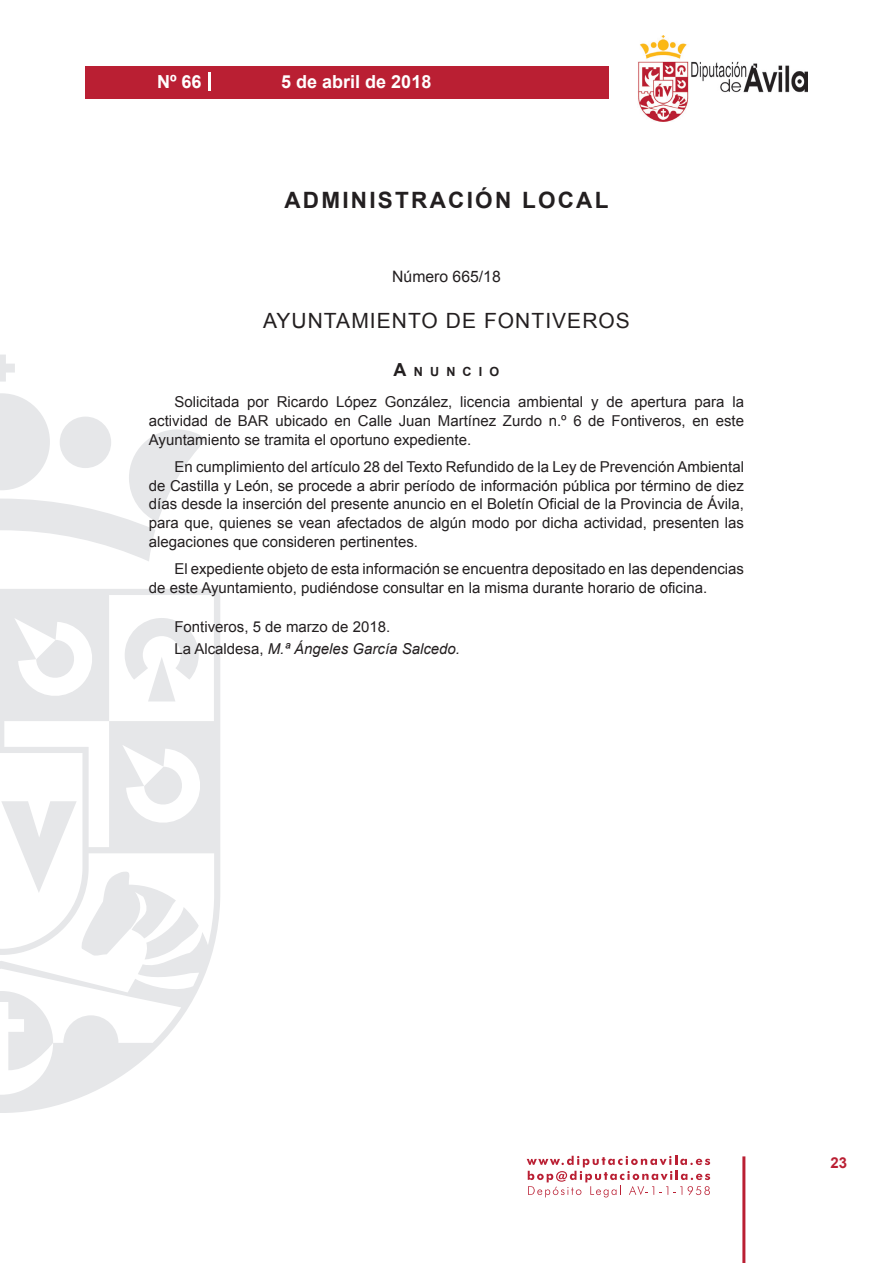
<style>
.page{position:relative;width:893px;height:1263px;background:#fff}
.page>*{position:absolute;margin:0;border:0;box-sizing:border-box;transform-origin:0 0}
.h1__secion{font:700 22.5px "Arial";letter-spacing:.1em;color:#231f20}
.h2__organismo{font:21px "Arial";letter-spacing:.05em;color:#231f20}
.t1{font:700 18px "Arial";color:#fff}
.numero{font:15.75px "Arial";color:#231f20}
.texto_normal{font:15px/18.8px "Arial";color:#231f20;text-align:justify}
.firma{font:italic 15px "Arial";color:#231f20}
.fecha{font:15px "Arial";color:#231f20}
.t2{font:700 15px "Arial";color:#ba1f33}
.anuncio{font:700 12.6px "Arial";letter-spacing:.57em;color:#231f20}
.s1{font-size:18px}
.s2{font-style:normal}
</style>
<div class="page">
<svg style="left:527px;top:1156px;width:183px;height:41px"></svg>
<div style="left:85px;top:66px;width:523px;height:33px;background:#ba1f33"></div>
<img style="left:638px;top:36px;width:170px;height:86px">
<hr style="left:742px;top:1156px;width:3px;height:107px;background:#ba1f33">
<svg style="left:208px;top:72px;width:2px;height:18px"></svg>
<svg style="left:0;top:355px;width:15px;height:27px"></svg>
<svg style="left:0;top:393px;width:206px;height:168px"></svg>
<svg style="left:0;top:589px;width:220px;height:524px"></svg>
<svg style="left:36px;top:640px;width:40px;height:40px"></svg>
<svg style="left:125px;top:618px;width:74px;height:83px"></svg>
<svg style="left:0;top:991px;width:53px;height:79px"></svg>
<svg style="left:1px;top:767px;width:198px;height:192px"></svg>
<p class="t1" style="left:157px;top:69px;width:46px">Nº 66</p>
<p class="t1" style="left:281px;top:69px;width:152px">5 de abril de 2018</p>
<p class="h1__secion" style="left:284px;top:185px;width:325px">ADMINISTRACIÓN LOCAL</p>
<p class="numero" style="left:392px;top:266px;width:110px">Número 665/18</p>
<p class="h2__organismo" style="left:263px;top:307px;width:368px">AYUNTAMIENTO DE FONTIVEROS</p>
<p class="anuncio" style="left:394px;top:363px;width:107px"><span class="s1">A</span>NUNCIO</p>
<p class="texto_normal" style="left:149px;top:392px;width:597px;text-indent:26px">Solicitada por Ricardo López González, licencia ambiental y de apertura para la actividad de BAR ubicado en Calle Juan Martínez Zurdo n.º 6 de Fontiveros, en este Ayuntamiento se tramita el oportuno expediente.</p>
<p class="texto_normal" style="left:149px;top:457px;width:597px;text-indent:26px">En cumplimiento del artículo 28 del Texto Refundido de la Ley de Prevención Ambiental de Castilla y León, se procede a abrir período de información pública por término de diez días desde la inserción del presente anuncio en el Boletín Oficial de la Provincia de Ávila, para que, quienes se vean afectados de algún modo por dicha actividad, presenten las alegaciones que consideren pertinentes.</p>
<p class="texto_normal" style="left:149px;top:559px;width:597px;text-indent:26px">El expediente objeto de esta información se encuentra depositado en las dependencias de este Ayuntamiento, pudiéndose consultar en la misma durante horario de oficina.</p>
<p class="fecha" style="left:174px;top:617px;width:217px">Fontiveros, 5 de marzo de 2018.</p>
<p class="firma" style="left:174px;top:639px;width:287px"><span class="s2">La Alcaldesa,</span> M.ª Ángeles García Salcedo.</p>
<p class="t2" style="left:831px;top:1153px;width:18px">23</p>
</div>
